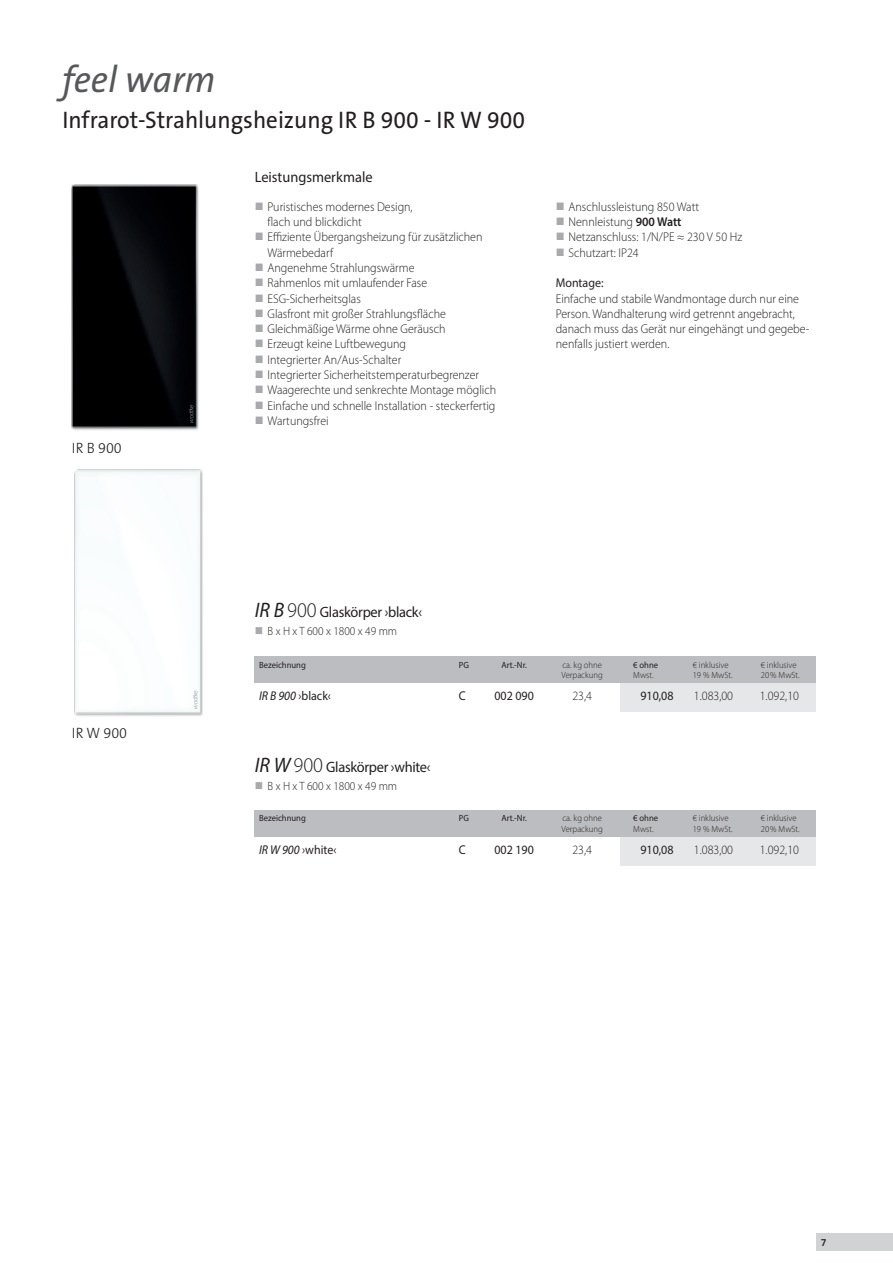
<style>
.page{position:relative;width:893px;height:1263px;background:#fff}
.page>*{position:absolute;margin:0;border:0;box-sizing:border-box;transform-origin:0 0}
.t1{font:italic 37.5px "The Sans B5 Plain";color:#57585a;scale:.96 1}
.t2{font:24px "The Sans B5 Plain";color:#231f20;scale:.96 1}
.t3{font:15px "Myriad Pro";letter-spacing:-.02em;color:#231f20;scale:.96 1}
.t4{font:15px "Myriad Pro";color:#231f20;scale:.96 1}
.t5{font:300 15px "The Sans B3";color:#231f20;scale:.96 1}
.t6{font:300 12.75px/15.3px "Myriad Pro";color:#231f20;scale:.94 1}
.t7{font:12.75px "Myriad Pro";color:#231f20;scale:.94 1}
.t8{font:300 12px "Myriad Pro";color:#231f20;scale:.94 1}
.t9{font:600 10.5px "The Sans B6";color:#231f20}
.t10{font:300 9px "Myriad Pro";color:#231f20;scale:.96 1}
.t11{font:9px "Myriad Pro";color:#231f20;scale:.96 1}
.s1{color:#a8a9ad}
.s2{font-weight:600}
.s3{font-style:italic;font-size:21px}
.s4{font-weight:300;font-size:21px}
.s5{font-style:italic}
</style>
<div class="page">
<div style="left:816px;top:1233px;width:77px;height:17px;background:#d1d2d4"></div>
<div style="left:620px;top:658px;width:196px;height:54px;background:#e6e7e9"></div>
<div style="left:255px;top:657px;width:561px;height:26px;background:#bcbdc0"></div>
<div style="left:620px;top:812px;width:196px;height:54px;background:#e6e7e9"></div>
<div style="left:255px;top:810px;width:561px;height:27px;background:#bcbdc0"></div>
<img style="left:71px;top:184px;width:128px;height:246px">
<svg style="left:189px;top:405px;width:4px;height:18px"></svg>
<img style="left:74px;top:469px;width:129px;height:247px">
<svg style="left:193px;top:691px;width:4px;height:18px"></svg>
<h1 class="t1" style="left:62px;top:59px;width:161px">feel warm</h1>
<h2 class="t2" style="left:62px;top:107px;width:484px">Infrarot-Strahlungsheizung IR B 900 - IR W 900</h2>
<p class="t5" style="left:72px;top:440px;width:54px">IR B 900</p>
<p class="t5" style="left:72px;top:725px;width:59px">IR W 900</p>
<p class="t4" style="left:255px;top:168px;width:124px">Leistungsmerkmale</p>
<p class="t6" style="left:267px;top:199px;width:156px;text-indent:-13px"><span class="s1">■</span> Puristisches modernes Design, flach und blickdicht</p>
<p class="t6" style="left:267px;top:230px;width:230px;text-indent:-13px"><span class="s1">■</span> Effiziente Übergangsheizung für zusätzlichen<br>Wärmebedarf</p>
<p class="t6" style="left:255px;top:260px;width:171px"><span class="s1">■</span> Angenehme Strahlungswärme</p>
<p class="t6" style="left:255px;top:276px;width:185px"><span class="s1">■</span> Rahmenlos mit umlaufender Fase</p>
<p class="t6" style="left:255px;top:291px;width:114px"><span class="s1">■</span> ESG-Sicherheitsglas</p>
<p class="t6" style="left:255px;top:306px;width:205px"><span class="s1">■</span> Glasfront mit großer Strahlungsfläche</p>
<p class="t6" style="left:255px;top:321px;width:204px"><span class="s1">■</span> Gleichmäßige Wärme ohne Geräusch</p>
<p class="t6" style="left:255px;top:337px;width:162px"><span class="s1">■</span> Erzeugt keine Luftbewegung</p>
<p class="t6" style="left:255px;top:352px;width:157px"><span class="s1">■</span> Integrierter An/Aus-Schalter</p>
<p class="t6" style="left:255px;top:367px;width:240px"><span class="s1">■</span> Integrierter Sicherheitstemperaturbegrenzer</p>
<p class="t6" style="left:255px;top:383px;width:258px"><span class="s1">■</span> Waagerechte und senkrechte Montage möglich</p>
<p class="t6" style="left:255px;top:398px;width:257px"><span class="s1">■</span> Einfache und schnelle Installation - steckerfertig</p>
<p class="t6" style="left:255px;top:413px;width:80px"><span class="s1">■</span> Wartungsfrei</p>
<p class="t6" style="left:556px;top:199px;width:154px"><span class="s1">■</span> Anschlussleistung 850 Watt</p>
<p class="t6" style="left:556px;top:214px;width:135px"><span class="s1">■</span> Nennleistung <span class="s2">900 Watt</span></p>
<p class="t6" style="left:556px;top:230px;width:200px"><span class="s1">■</span> Netzanschluss: 1/N/PE ≈ 230 V 50 Hz</p>
<p class="t6" style="left:556px;top:245px;width:90px"><span class="s1">■</span> Schutzart: IP24</p>
<p class="t7" style="left:556px;top:275px;width:52px">Montage:</p>
<p class="t6" style="left:556px;top:291px;width:271px">Einfache und stabile Wandmontage durch nur eine Person. Wandhalterung wird getrennt angebracht, danach muss das Gerät nur eingehängt und gegebe&shy;nenfalls justiert werden.</p>
<p class="t3" style="left:255px;top:603px;width:176px"><span class="s3">IR B</span> <span class="s4">900</span> Glaskörper ›black‹</p>
<p class="t8" style="left:255px;top:625px;width:153px"><span class="s1">■</span> B x H x T 600 x 1800 x 49 mm</p>
<p class="t11" style="left:259px;top:659px;width:50px">Bezeichnung</p>
<p class="t11" style="left:459px;top:659px;width:12px">PG</p>
<p class="t11" style="left:501px;top:659px;width:28px">Art.-Nr.</p>
<p class="t10" style="left:562px;top:660px;width:43px">ca. kg ohne</p>
<p class="t11" style="left:633px;top:659px;width:27px">€ ohne</p>
<p class="t10" style="left:693px;top:660px;width:39px">€ inklusive</p>
<p class="t10" style="left:761px;top:660px;width:39px">€ inklusive</p>
<p class="t10" style="left:562px;top:670px;width:44px">Verpackung</p>
<p class="t10" style="left:633px;top:670px;width:23px">Mwst.</p>
<p class="t10" style="left:693px;top:670px;width:43px">19 % MwSt.</p>
<p class="t10" style="left:761px;top:670px;width:42px">20% MwSt.</p>
<p class="t7" style="left:259px;top:688px;width:78px"><span class="s5">IR B 900</span> ›black‹</p>
<p class="t7" style="left:459px;top:688px;width:9px">C</p>
<p class="t7" style="left:494px;top:688px;width:43px">002 090</p>
<p class="t6" style="left:572px;top:688px;width:22px">23,4</p>
<p class="t7" style="left:640px;top:688px;width:37px">910,08</p>
<p class="t6" style="left:694px;top:688px;width:43px">1.083,00</p>
<p class="t6" style="left:760px;top:688px;width:43px">1.092,10</p>
<p class="t3" style="left:255px;top:758px;width:185px"><span class="s3">IR W</span> <span class="s4">900</span> Glaskörper ›white‹</p>
<p class="t8" style="left:255px;top:779px;width:153px"><span class="s1">■</span> B x H x T 600 x 1800 x 49 mm</p>
<p class="t11" style="left:259px;top:813px;width:50px">Bezeichnung</p>
<p class="t11" style="left:459px;top:813px;width:12px">PG</p>
<p class="t11" style="left:501px;top:813px;width:28px">Art.-Nr.</p>
<p class="t10" style="left:562px;top:813px;width:43px">ca. kg ohne</p>
<p class="t11" style="left:633px;top:813px;width:27px">€ ohne</p>
<p class="t10" style="left:693px;top:813px;width:39px">€ inklusive</p>
<p class="t10" style="left:761px;top:813px;width:39px">€ inklusive</p>
<p class="t10" style="left:562px;top:824px;width:44px">Verpackung</p>
<p class="t10" style="left:633px;top:824px;width:23px">Mwst.</p>
<p class="t10" style="left:693px;top:824px;width:43px">19 % MwSt.</p>
<p class="t10" style="left:761px;top:824px;width:42px">20% MwSt.</p>
<p class="t7" style="left:259px;top:842px;width:84px"><span class="s5">IR W 900</span> ›white‹</p>
<p class="t7" style="left:459px;top:842px;width:9px">C</p>
<p class="t7" style="left:494px;top:842px;width:43px">002 190</p>
<p class="t6" style="left:572px;top:842px;width:22px">23,4</p>
<p class="t7" style="left:640px;top:842px;width:37px">910,08</p>
<p class="t6" style="left:694px;top:842px;width:43px">1.083,00</p>
<p class="t6" style="left:760px;top:842px;width:43px">1.092,10</p>
<p class="t9" style="left:821px;top:1236px;width:7px">7</p>
</div>
